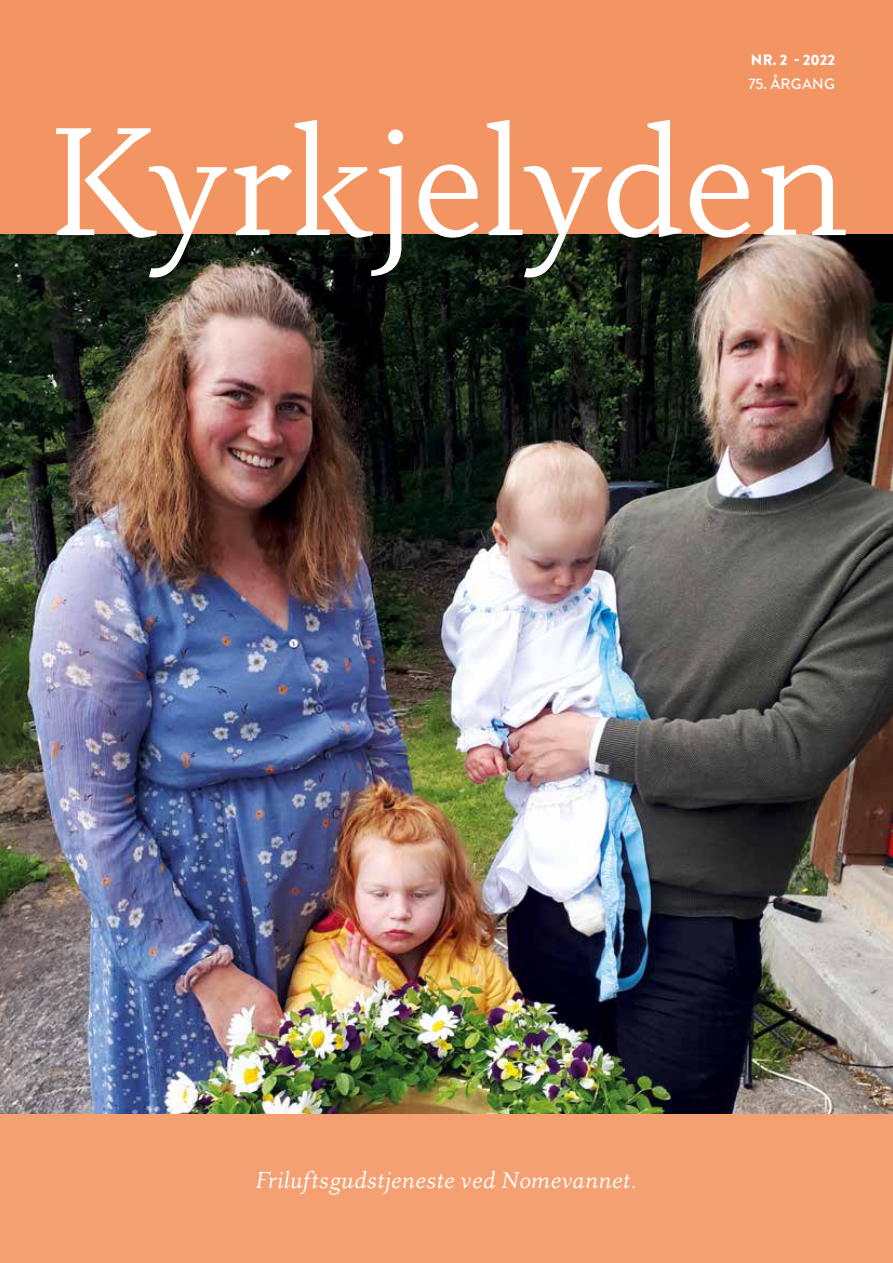
<style>
.page{position:relative;width:893px;height:1263px;background:#fff}
.page>*{position:absolute;margin:0;border:0;box-sizing:border-box;transform-origin:0 0}
.t1{font:160.05px "Eplica";color:#fff}
.t2{font:italic 24px "Eplica";color:#fff}
.t3{font:900 15px "Brandon Grotesque";color:#fff}
.t4{font:500 15px "Brandon Grotesque";letter-spacing:.02em;color:#fff}
</style>
<div class="page">
<div style="left:0;top:0;width:893px;height:235px;background:#f39463"></div>
<img style="left:0;top:235px;width:893px;height:879px">
<div style="left:0;top:1114px;width:893px;height:149px;background:#f5a072"></div>
<p class="t3" style="left:751px;top:49px;width:86px">NR. 2 - 2022</p>
<p class="t4" style="left:748px;top:73px;width:88px">75. ÅRGANG</p>
<h1 class="t1" style="left:47px;top:92px;width:801px">Kyrkjelyden</h1>
<p class="t2" style="left:256px;top:1167px;width:383px">Friluftsgudstjeneste ved Nomevannet.</p>
</div>
